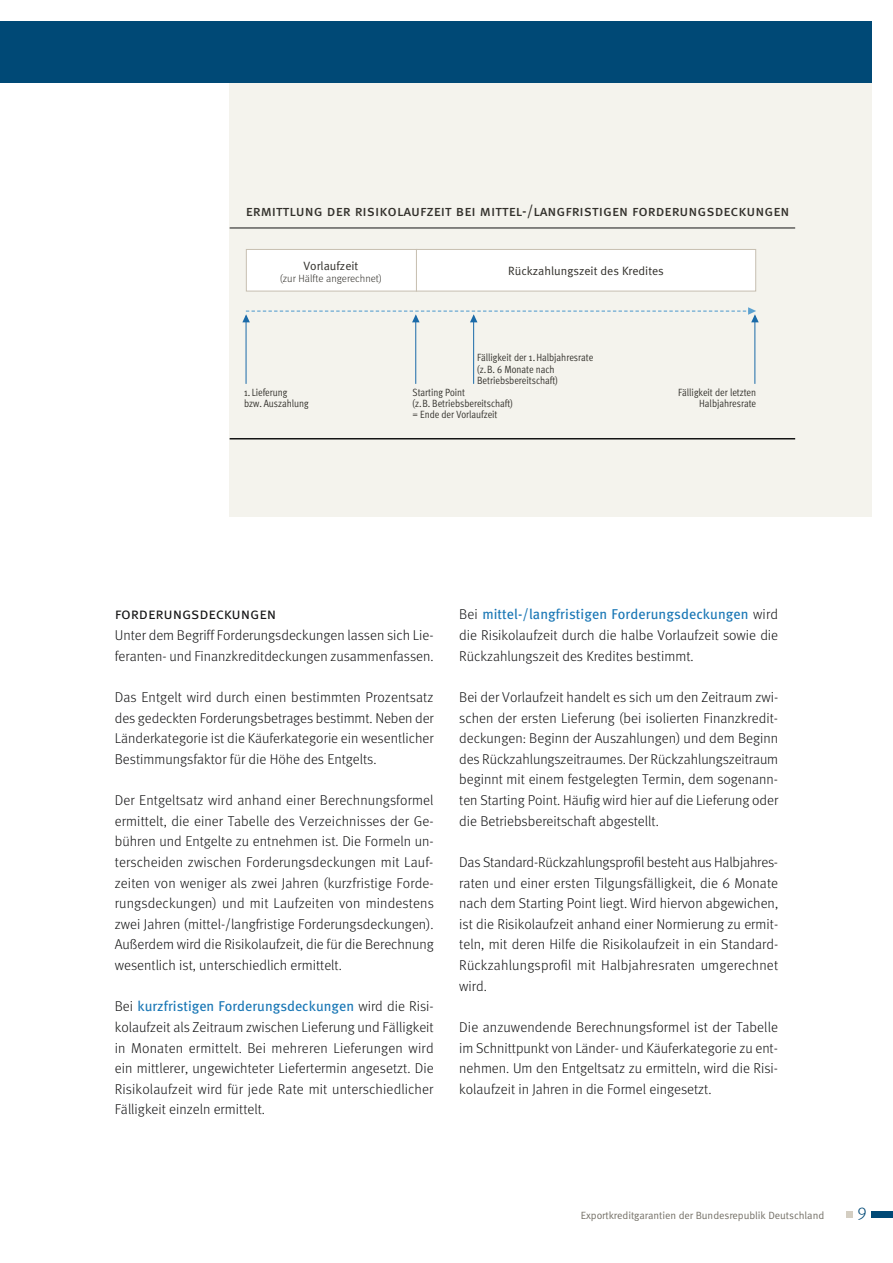
<style>
.page{position:relative;width:893px;height:1263px;background:#fff}
.page>*{position:absolute;margin:0;border:0;box-sizing:border-box;transform-origin:0 0}
.t1{font:17.25px "Meta Light LF";color:#004976}
.t2{font:15.75px "Meta Normal Caps";letter-spacing:-.01em;color:#141415}
.t3{font:15px "Meta Book Caps";color:#312f2a}
.t4{font:300 14.25px/20.5px "Meta";color:#141415;text-align:justify}
.t5{font:12px "Meta Normal LF";color:#312f2a}
.t6{font:10.5px/11.2px "Meta Cond Normal";letter-spacing:-.005em;color:#312f2a}
.t7{font:10.5px "Meta Normal";letter-spacing:-.005em;color:#747067}
.t8{font:10.5px "Meta Light LF";color:#312f2a}
.s1{font-weight:400;color:#1876b5}
</style>
<div class="page">
<div style="left:872px;top:1211px;width:21px;height:7px;background:#004976"></div>
<div style="left:846px;top:1211px;width:7px;height:7px;background:#d4cec2"></div>
<div style="left:0;top:21px;width:872px;height:62px;background:#004976"></div>
<div style="left:230px;top:83px;width:642px;height:433px;background:#f4f3ed"></div>
<div style="left:246px;top:249px;width:171px;height:42px;background:#fff;border:1px solid #c7bfb1"></div>
<div style="left:416px;top:249px;width:340px;height:42px;background:#fff;border:1px solid #c7bfb1"></div>
<hr style="left:246px;top:316px;width:1px;height:68px;background:#1a6aa8">
<hr style="left:415px;top:316px;width:1px;height:68px;background:#1a6aa8">
<hr style="left:473px;top:316px;width:1px;height:68px;background:#1a6aa8">
<hr style="left:754px;top:316px;width:1px;height:68px;background:#1a6aa8">
<svg style="left:242px;top:307px;width:517px;height:15px"></svg>
<hr style="left:230px;top:228px;width:565px;height:1px;background:#141415">
<hr style="left:230px;top:438px;width:565px;height:1px;background:#141415">
<p class="t3" style="left:246px;top:202px;width:545px">ermittlung der risikolaufzeit bei mittel-/langfristigen forderungsdeckungen</p>
<p class="t5" style="left:303px;top:259px;width:56px">Vorlaufzeit</p>
<p class="t8" style="left:280px;top:273px;width:104px">(zur Hälfte angerechnet)</p>
<p class="t5" style="left:508px;top:264px;width:157px">Rückzahlungszeit des Kredites</p>
<p class="t6" style="left:477px;top:352px;width:118px">Fälligkeit der 1. Halbjahresrate (z.B. 6 Monate nach<br>Betriebsbereitschaft)</p>
<p class="t6" style="left:244px;top:387px;width:66px">1. Lieferung<br>bzw. Auszahlung</p>
<p class="t6" style="left:412px;top:387px;width:102px">Starting Point<br>(z.B. Betriebsbereitschaft) = Ende der Vorlaufzeit</p>
<p class="t6" style="left:678px;top:387px;width:79px;text-align:right">Fälligkeit der letzten<br>Halbjahresrate</p>
<p class="t2" style="left:115px;top:605px;width:163px">forderungsdeckungen</p>
<p class="t4" style="left:115px;top:625px;width:320px">Unter dem Begriff Forderungsdeckungen lassen sich Lie&shy;feranten- und Finanzkreditdeckungen zusammenfassen.</p>
<p class="t4" style="left:115px;top:687px;width:321px">Das Entgelt wird durch einen bestimmten Prozentsatz des gedeckten Forderungsbetrages bestimmt. Neben der Länderkategorie ist die Käuferkategorie ein wesentlicher Bestimmungsfaktor für die Höhe des Entgelts.</p>
<p class="t4" style="left:115px;top:790px;width:321px;text-align:left">Der Entgeltsatz wird anhand einer Berechnungsformel ermittelt, die einer Tabelle des Verzeichnisses der Ge-- bühren und Entgelte zu entnehmen ist. Die Formeln un-- terscheiden zwischen Forderungsdeckungen mit Lauf&shy;zeiten von weniger als zwei Jahren (kurzfristige Forde&shy;rungsdeckungen) und mit Laufzeiten von mindestens zwei Jahren (mittel-/langfristige Forderungsdeckungen).<br>Außerdem wird die Risikolaufzeit, die für die Berechnung wesentlich ist, unterschiedlich ermittelt.</p>
<p class="t4" style="left:115px;top:996px;width:320px">Bei <span class="s1">kurzfristigen Forderungsdeckungen</span> wird die Risi&shy;kolaufzeit als Zeitraum zwischen Lieferung und Fälligkeit in Monaten ermittelt. Bei mehreren Lieferungen wird ein mittlerer, ungewichteter Liefertermin angesetzt. Die Risikolaufzeit wird für jede Rate mit unterschiedlicher Fälligkeit einzeln ermittelt.</p>
<p class="t4" style="left:459px;top:604px;width:320px">Bei <span class="s1">mittel-/langfristigen Forderungsdeckungen</span> wird die Risikolaufzeit durch die halbe Vorlaufzeit sowie die Rückzahlungszeit des Kredites bestimmt.</p>
<p class="t4" style="left:459px;top:686px;width:321px">Bei der Vorlaufzeit handelt es sich um den Zeitraum zwi&shy;schen der ersten Lieferung (bei isolierten Finanzkredit&shy;deckungen: Beginn der Auszahlungen) und dem Beginn des Rückzahlungszeitraumes. Der Rückzahlungszeitraum beginnt mit einem festgelegten Termin, dem sogenann&shy;ten Starting Point. Häufig wird hier auf die Lieferung oder die Betriebsbereitschaft abgestellt.</p>
<p class="t4" style="left:459px;top:851px;width:321px;text-align:left">Das Standard-Rückzahlungsprofil besteht aus Halbjahres&shy;raten und einer ersten Tilgungsfälligkeit, die 6 Monate nach dem Starting Point liegt. Wird hiervon abgewichen, ist die Risikolaufzeit anhand einer Normierung zu ermit&shy;teln, mit deren Hilfe die Risikolaufzeit in ein Standard-Rückzahlungsprofil mit Halbjahresraten umgerechnet wird.</p>
<p class="t4" style="left:459px;top:1016px;width:320px">Die anzuwendende Berechnungsformel ist der Tabelle im Schnittpunkt von Länder- und Käuferkategorie zu ent&shy;nehmen. Um den Entgeltsatz zu ermitteln, wird die Risi&shy;kolaufzeit in Jahren in die Formel eingesetzt.</p>
<p class="t7" style="left:581px;top:1209px;width:245px">Exportkreditgarantien der Bundesrepublik Deutschland</p>
<p class="t1" style="left:857px;top:1203px;width:11px">9</p>
</div>
